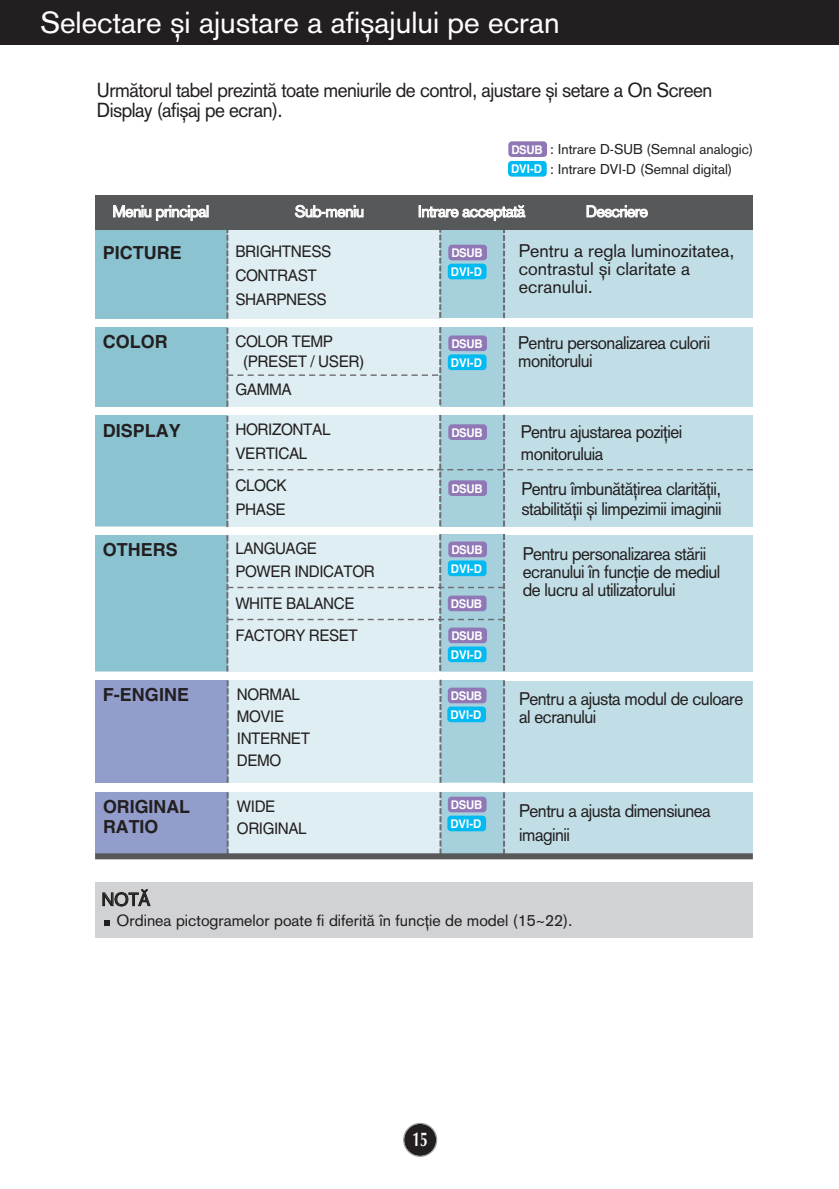
<style>
.page{position:relative;width:839px;height:1189px;background:#fff}
.page>*{position:absolute;margin:0;border:0;box-sizing:border-box;transform-origin:0 0}
.t1{font:30px "Akzid Gro Rom East";color:#fff}
.t2{font:20px/20px "Akzid Gro Rom East";letter-spacing:-.03em;color:#231f20;scale:.95 1}
.t3{font:700 20px "Optima";color:#fff;scale:.7 1}
.t4{font:18px/18px "Akzid Gro Rom East";letter-spacing:-.03em;color:#231f20;scale:.95 1}
.t5{font:18px/18px "Akzid Gro Rom East";color:#231f20}
.t6{font:700 18px/20px "Helvetica";color:#231f20}
.t7{font:18px "Akzid Gro Rom East";letter-spacing:-.03em;color:#231f20}
.t8{font:16px/24px "Helvetica";letter-spacing:-.03em;color:#231f20;scale:.96 1}
.t9{font:16px/22px "Helvetica";letter-spacing:-.03em;color:#231f20;scale:.95 1}
.t10{font:16px "Akzid Gro Rom East";color:#231f20}
.t11{font:16px "Akzid Gro Rom East";letter-spacing:-.03em;color:#fff}
.t12{font:14px/20px "Akzid Gro Rom East";color:#231f20}
.t13{font:700 12px/19px "Helvetica";letter-spacing:-.03em;color:#fff;scale:.95 1}
</style>
<div class="page">
<div style="left:404px;top:1124px;width:32px;height:32px;background:#231f20;border-radius:50%"></div>
<div style="left:403px;top:1123px;width:34px;height:34px;border:1px solid #939598;border-radius:50%"></div>
<div style="left:0;top:0;width:839px;height:45px;background:#231f20"></div>
<div style="left:95px;top:680px;width:657px;height:102px;background:#c1dee6"></div>
<div style="left:229px;top:680px;width:210px;height:103px;background:#dfeef2"></div>
<div style="left:95px;top:680px;width:132px;height:103px;background:#929dcc"></div>
<svg style="left:227px;top:680px;width:2px;height:103px"></svg>
<div style="left:441px;top:680px;width:63px;height:102px;background:#a6d0dc"></div>
<svg style="left:503px;top:680px;width:2px;height:103px"></svg>
<svg style="left:439px;top:680px;width:2px;height:103px"></svg>
<div style="left:508px;top:141px;width:39px;height:16px;background:#9077b5;border-radius:4px"></div>
<div style="left:508px;top:161px;width:38px;height:16px;background:#00baf1;border-radius:4px"></div>
<div style="left:448px;top:687px;width:38px;height:16px;background:#9077b5;border-radius:4px"></div>
<div style="left:447px;top:706px;width:39px;height:16px;background:#00baf1;border-radius:4px"></div>
<div style="left:95px;top:535px;width:657px;height:136px;background:#c1dee6"></div>
<div style="left:95px;top:327px;width:657px;height:80px;background:#c1dee6"></div>
<div style="left:440px;top:327px;width:64px;height:80px;background:#a6d0dc"></div>
<div style="left:95px;top:227px;width:657px;height:90px;background:#c1dee6"></div>
<div style="left:440px;top:227px;width:64px;height:91px;background:#a6d0dc"></div>
<div style="left:95px;top:535px;width:132px;height:136px;background:#8bc3d1"></div>
<div style="left:95px;top:415px;width:132px;height:111px;background:#8bc3d1"></div>
<div style="left:95px;top:327px;width:132px;height:80px;background:#8bc3d1"></div>
<svg style="left:503px;top:327px;width:2px;height:79px"></svg>
<div style="left:227px;top:227px;width:213px;height:92px;background:#dfeef2"></div>
<div style="left:95px;top:227px;width:132px;height:91px;background:#8bc3d1"></div>
<svg style="left:226px;top:230px;width:2px;height:88px"></svg>
<svg style="left:439px;top:230px;width:2px;height:88px"></svg>
<svg style="left:503px;top:230px;width:2px;height:88px"></svg>
<svg style="left:226px;top:534px;width:279px;height:137px"></svg>
<div style="left:95px;top:882px;width:658px;height:55px;background:#d1d2d4"></div>
<svg style="left:105px;top:920px;width:5px;height:5px"></svg>
<div style="left:448px;top:245px;width:39px;height:15px;background:#9077b5;border-radius:4px"></div>
<div style="left:448px;top:264px;width:38px;height:15px;background:#00baf1;border-radius:4px"></div>
<div style="left:448px;top:335px;width:39px;height:16px;background:#9077b5;border-radius:4px"></div>
<div style="left:448px;top:354px;width:38px;height:16px;background:#00baf1;border-radius:4px"></div>
<div style="left:448px;top:541px;width:39px;height:16px;background:#9077b5;border-radius:4px"></div>
<div style="left:448px;top:560px;width:38px;height:16px;background:#00baf1;border-radius:4px"></div>
<div style="left:448px;top:627px;width:39px;height:16px;background:#9077b5;border-radius:4px"></div>
<div style="left:448px;top:646px;width:38px;height:16px;background:#00baf1;border-radius:4px"></div>
<div style="left:448px;top:595px;width:38px;height:16px;background:#9077b5;border-radius:4px"></div>
<div style="left:95px;top:792px;width:658px;height:63px;background:#c1dee6"></div>
<div style="left:229px;top:792px;width:210px;height:63px;background:#dfeef2"></div>
<div style="left:95px;top:792px;width:132px;height:63px;background:#929dcc"></div>
<svg style="left:227px;top:792px;width:2px;height:61px"></svg>
<div style="left:441px;top:792px;width:63px;height:63px;background:#a6d0dc"></div>
<svg style="left:503px;top:792px;width:2px;height:61px"></svg>
<svg style="left:439px;top:792px;width:2px;height:61px"></svg>
<div style="left:448px;top:796px;width:38px;height:16px;background:#9077b5;border-radius:4px"></div>
<div style="left:447px;top:815px;width:39px;height:16px;background:#00baf1;border-radius:4px"></div>
<div style="left:95px;top:195px;width:658px;height:35px;background:#57585a"></div>
<svg style="left:226px;top:415px;width:527px;height:112px"></svg>
<div style="left:95px;top:853px;width:658px;height:6px;background:#57585a"></div>
<div style="left:226px;top:327px;width:215px;height:80px;background:#dfeef2"></div>
<h1 class="t1" style="left:40px;top:12px;width:521px">Selectare ∫i ajustare a afi∫ajului pe ecran</h1>
<p class="t2" style="left:97px;top:83px;width:649px">Urm„torul tabel prezint„ toate meniurile de control, ajustare ∫i setare a On Screen<br>Display (afi∫aj pe ecran).</p>
<p class="t13" style="left:511px;top:141px;width:35px;line-height:19.6px">DSUB<br>DVI-D</p>
<p class="t12" style="left:550px;top:141px;width:205px">: Intrare D-SUB (Semnal analogic) : Intrare DVI-D (Semnal digital)</p>
<p class="t11" style="left:112px;top:206px;width:98px">Meniu principal</p>
<p class="t11" style="left:295px;top:206px;width:71px">Sub-meniu</p>
<p class="t11" style="left:418px;top:206px;width:109px">Intrare acceptat„</p>
<p class="t11" style="left:586px;top:206px;width:64px">Descriere</p>
<p class="t6" style="left:103px;top:244px;width:81px">PICTURE</p>
<p class="t5" style="left:518px;top:244px;width:217px">Pentru a regla luminozitatea, contrastul ∫i claritate a ecranului.</p>
<p class="t8" style="left:235px;top:241px;width:102px">BRIGHTNESS<br>CONTRAST<br>SHARPNESS</p>
<p class="t13" style="left:451px;top:244px;width:35px">DSUB<br>DVI-D</p>
<p class="t6" style="left:103px;top:334px;width:66px">COLOR</p>
<p class="t4" style="left:518px;top:336px;width:203px">Pentru personalizarea culorii monitorului</p>
<p class="t8" style="left:243px;top:333px;width:128px;line-height:20px;text-indent:-8px">COLOR TEMP (PRESET / USER)</p>
<p class="t8" style="left:235px;top:379px;width:60px">GAMMA</p>
<p class="t13" style="left:451px;top:335px;width:35px">DSUB<br>DVI-D</p>
<p class="t8" style="left:235px;top:418px;width:101px">HORIZONTAL<br>VERTICAL</p>
<p class="t8" style="left:235px;top:474px;width:55px">CLOCK<br>PHASE</p>
<p class="t6" style="left:103px;top:422px;width:80px">DISPLAY</p>
<p class="t4" style="left:521px;top:423px;width:171px;line-height:21.6px">Pentru ajustarea pozi˛iei monitoruluia</p>
<p class="t13" style="left:451px;top:424px;width:34px">DSUB</p>
<p class="t4" style="left:521px;top:481px;width:212px;line-height:20px">Pentru Ómbun„t„˛irea clarit„˛ii, stabilit„˛ii ∫i limpezimii imaginii</p>
<p class="t13" style="left:451px;top:480px;width:34px">DSUB</p>
<p class="t6" style="left:103px;top:542px;width:76px">OTHERS</p>
<p class="t9" style="left:235px;top:539px;width:148px;line-height:22.6px">LANGUAGE<br>POWER INDICATOR</p>
<p class="t9" style="left:235px;top:589px;width:130px;line-height:32px">WHITE BALANCE<br>FACTORY RESET</p>
<p class="t13" style="left:451px;top:541px;width:35px">DSUB<br>DVI-D</p>
<p class="t13" style="left:451px;top:595px;width:34px">DSUB</p>
<p class="t13" style="left:451px;top:627px;width:35px">DSUB<br>DVI-D</p>
<p class="t4" style="left:523px;top:546px;width:209px">Pentru personalizarea st„rii ecranului Ón func˛ie de mediul de lucru al utilizatorului</p>
<p class="t6" style="left:103px;top:687px;width:87px">F-ENGINE</p>
<p class="t4" style="left:519px;top:691px;width:237px">Pentru a ajusta modul de culoare al ecranului</p>
<p class="t9" style="left:237px;top:685px;width:78px">NORMAL<br>MOVIE<br>INTERNET<br>DEMO</p>
<p class="t13" style="left:450px;top:687px;width:35px">DSUB<br>DVI-D</p>
<p class="t13" style="left:450px;top:796px;width:35px">DSUB<br>DVI-D</p>
<p class="t6" style="left:103px;top:799px;width:89px">ORIGINAL<br>RATIO</p>
<p class="t4" style="left:519px;top:801px;width:203px;line-height:24px">Pentru a ajusta dimensiunea imaginii</p>
<p class="t9" style="left:237px;top:797px;width:75px">WIDE<br>ORIGINAL</p>
<p class="t7" style="left:102px;top:893px;width:50px">NOT√</p>
<p class="t10" style="left:116px;top:914px;width:457px">Ordinea pictogramelor poate fi diferit„ Ón func˛ie de model (15~22).</p>
<p class="t3" style="left:412px;top:1131px;width:23px">15</p>
</div>
